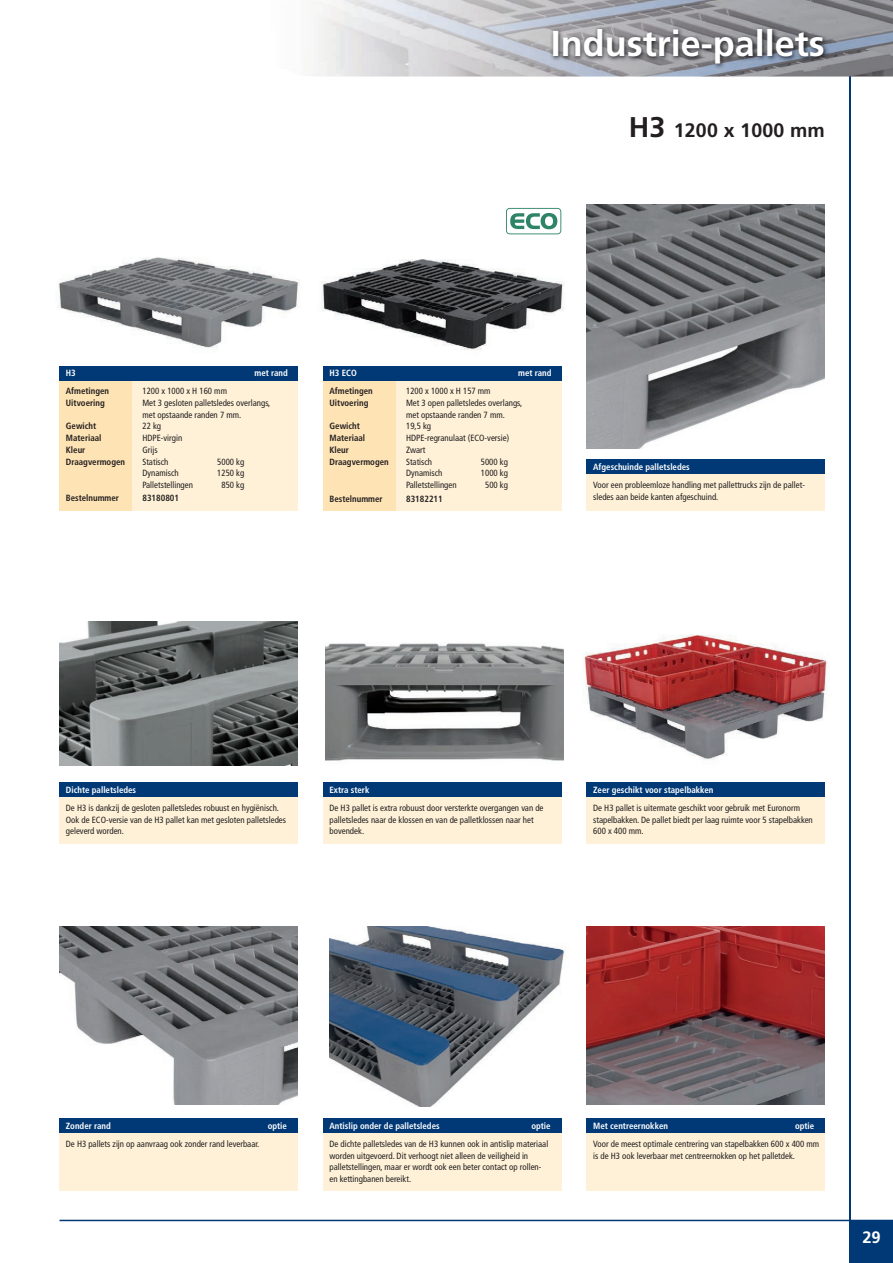
<style>
.page{position:relative;width:893px;height:1263px;background:#fff}
.page>*{position:absolute;margin:0;border:0;box-sizing:border-box;transform-origin:0 0}
.t1{font:700 36px "Frutiger";color:#fff}
.t2{font:700 19.5px "Frutiger";letter-spacing:.01em;color:#231f20}
.t3{font:700 16.5px "Frutiger";color:#fff}
.t4{font:condensed 9px/11.7px "Frutiger";color:#231f20}
.t5{font:700 condensed 9px "Frutiger";color:#fff}
.t6{font:700 condensed 9px "Frutiger";color:#231f20}
.s1{font-size:28.5px}
</style>
<div class="page">
<div style="left:850px;top:1220px;width:43px;height:43px;background:#013976"></div>
<hr style="left:60px;top:1220px;width:833px;height:1px;background:#013976">
<hr style="left:850px;top:77px;width:1px;height:1186px;background:#013976">
<div style="left:587px;top:1118px;width:238px;height:73px;background:#fef1d7"></div>
<div style="left:587px;top:1118px;width:238px;height:15px;background:#013976"></div>
<div style="left:323px;top:1118px;width:238px;height:73px;background:#fef1d7"></div>
<div style="left:323px;top:1118px;width:238px;height:15px;background:#013976"></div>
<div style="left:60px;top:1118px;width:238px;height:73px;background:#fef1d7"></div>
<div style="left:60px;top:1118px;width:238px;height:15px;background:#013976"></div>
<div style="left:323px;top:782px;width:238px;height:62px;background:#fef1d7"></div>
<div style="left:323px;top:782px;width:238px;height:15px;background:#013976"></div>
<div style="left:60px;top:366px;width:238px;height:144px;background:#fef1d7"></div>
<div style="left:323px;top:366px;width:238px;height:144px;background:#fef1d7"></div>
<div style="left:60px;top:366px;width:72px;height:144px;background:#fee3b4"></div>
<div style="left:323px;top:366px;width:72px;height:144px;background:#fee3b4"></div>
<div style="left:60px;top:366px;width:238px;height:15px;background:#013976"></div>
<div style="left:323px;top:366px;width:238px;height:15px;background:#013976"></div>
<img style="left:587px;top:926px;width:238px;height:179px">
<img style="left:60px;top:926px;width:238px;height:179px">
<img style="left:330px;top:926px;width:235px;height:181px">
<img style="left:321px;top:207px;width:243px;height:143px">
<img style="left:58px;top:257px;width:241px;height:91px">
<img style="left:583px;top:634px;width:245px;height:126px">
<img style="left:60px;top:622px;width:238px;height:143px">
<img style="left:325px;top:643px;width:238px;height:118px">
<div style="left:587px;top:782px;width:238px;height:62px;background:#fef1d7"></div>
<div style="left:60px;top:782px;width:238px;height:62px;background:#fef1d7"></div>
<div style="left:587px;top:459px;width:238px;height:51px;background:#fef1d7"></div>
<div style="left:587px;top:782px;width:238px;height:15px;background:#013976"></div>
<div style="left:60px;top:782px;width:238px;height:15px;background:#013976"></div>
<div style="left:587px;top:459px;width:238px;height:15px;background:#013976"></div>
<svg style="left:506px;top:208px;width:55px;height:26px"></svg>
<img style="left:587px;top:204px;width:238px;height:245px">
<img style="left:311px;top:0;width:582px;height:77px">
<img style="left:550px;top:25px;width:280px;height:44px">
<h1 class="t1" style="left:551px;top:22px;width:276px">Industrie-pallets</h1>
<h2 class="t2" style="left:629px;top:119px;width:198px"><span class="s1">H3</span> 1200 x 1000 mm</h2>
<p class="t5" style="left:66px;top:368px;width:11px">H3</p>
<p class="t5" style="left:254px;top:368px;width:35px">met rand</p>
<p class="t6" style="left:66px;top:385px;width:45px">Afmetingen</p>
<p class="t4" style="left:142px;top:385px;width:86px">1200 x 1000 x H 160 mm</p>
<p class="t6" style="left:66px;top:397px;width:40px">Uitvoering</p>
<p class="t4" style="left:142px;top:397px;width:129px">Met 3 gesloten palletsledes overlangs, met opstaande randen 7 mm.</p>
<p class="t6" style="left:66px;top:421px;width:32px">Gewicht</p>
<p class="t4" style="left:142px;top:420px;width:20px">22 kg</p>
<p class="t6" style="left:66px;top:433px;width:37px">Materiaal</p>
<p class="t4" style="left:142px;top:432px;width:41px">HDPE-virgin</p>
<p class="t6" style="left:66px;top:444px;width:21px">Kleur</p>
<p class="t4" style="left:142px;top:444px;width:17px">Grijs</p>
<p class="t6" style="left:66px;top:456px;width:61px">Draagvermogen</p>
<p class="t4" style="left:142px;top:456px;width:28px">Statisch</p>
<p class="t4" style="left:217px;top:456px;width:29px">5000 kg</p>
<p class="t4" style="left:142px;top:467px;width:38px">Dynamisch</p>
<p class="t4" style="left:217px;top:467px;width:29px">1250 kg</p>
<p class="t4" style="left:142px;top:479px;width:52px">Palletstellingen</p>
<p class="t4" style="left:221px;top:479px;width:24px">850 kg</p>
<p class="t6" style="left:66px;top:493px;width:55px">Bestelnummer</p>
<p class="t6" style="left:142px;top:493px;width:38px">83180801</p>
<p class="t5" style="left:330px;top:368px;width:29px">H3 ECO</p>
<p class="t5" style="left:518px;top:368px;width:35px">met rand</p>
<p class="t6" style="left:330px;top:386px;width:45px">Afmetingen</p>
<p class="t4" style="left:406px;top:385px;width:86px">1200 x 1000 x H 157 mm</p>
<p class="t6" style="left:330px;top:397px;width:40px">Uitvoering</p>
<p class="t4" style="left:406px;top:397px;width:118px">Met 3 open palletsledes overlangs, met opstaande randen 7 mm.</p>
<p class="t6" style="left:330px;top:421px;width:32px">Gewicht</p>
<p class="t4" style="left:406px;top:420px;width:27px">19,5 kg</p>
<p class="t6" style="left:330px;top:433px;width:37px">Materiaal</p>
<p class="t4" style="left:406px;top:432px;width:105px">HDPE-regranulaat (ECO-versie)</p>
<p class="t6" style="left:330px;top:444px;width:21px">Kleur</p>
<p class="t4" style="left:406px;top:444px;width:21px">Zwart</p>
<p class="t6" style="left:330px;top:456px;width:61px">Draagvermogen</p>
<p class="t4" style="left:406px;top:456px;width:28px">Statisch</p>
<p class="t4" style="left:481px;top:456px;width:29px">5000 kg</p>
<p class="t4" style="left:406px;top:467px;width:38px">Dynamisch</p>
<p class="t4" style="left:481px;top:467px;width:29px">1000 kg</p>
<p class="t4" style="left:406px;top:479px;width:52px">Palletstellingen</p>
<p class="t4" style="left:485px;top:479px;width:24px">500 kg</p>
<p class="t6" style="left:330px;top:493px;width:55px">Bestelnummer</p>
<p class="t6" style="left:406px;top:493px;width:38px">83182211</p>
<p class="t5" style="left:593px;top:462px;width:98px">Afgeschuinde palletsledes</p>
<p class="t4" style="left:593px;top:479px;width:213px">Voor een probleemloze handling met pallettrucks zijn de pallet&shy;sledes aan beide kanten afgeschuind.</p>
<p class="t5" style="left:66px;top:784px;width:72px">Dichte palletsledes</p>
<p class="t4" style="left:66px;top:802px;width:222px">De H3 is dankzij de gesloten palletsledes robuust en hygiënisch.<br>Ook de ECO-versie van de H3 pallet kan met gesloten palletsledes geleverd worden.</p>
<p class="t5" style="left:330px;top:784px;width:41px">Extra sterk</p>
<p class="t4" style="left:330px;top:802px;width:215px">De H3 pallet is extra robuust door versterkte overgangen van de palletsledes naar de klossen en van de palletklossen naar het bovendek.</p>
<p class="t5" style="left:593px;top:784px;width:122px">Zeer geschikt voor stapelbakken</p>
<p class="t4" style="left:593px;top:802px;width:221px">De H3 pallet is uitermate geschikt voor gebruik met Euronorm stapelbakken. De pallet biedt per laag ruimte voor 5 stapelbakken<br>600 x 400 mm.</p>
<p class="t5" style="left:66px;top:1120px;width:47px">Zonder rand</p>
<p class="t5" style="left:268px;top:1120px;width:21px">optie</p>
<p class="t4" style="left:66px;top:1138px;width:195px">De H3 pallets zijn op aanvraag ook zonder rand leverbaar.</p>
<p class="t5" style="left:330px;top:1120px;width:112px">Antislip onder de palletsledes</p>
<p class="t5" style="left:531px;top:1120px;width:21px">optie</p>
<p class="t4" style="left:330px;top:1138px;width:220px">De dichte palletsledes van de H3 kunnen ook in antislip materiaal worden uitgevoerd. Dit verhoogt niet alleen de veiligheid in palletstellingen, maar er wordt ook een beter contact op rollen&shy;en kettingbanen bereikt.</p>
<p class="t5" style="left:593px;top:1120px;width:76px">Met centreernokken</p>
<p class="t5" style="left:795px;top:1120px;width:21px">optie</p>
<p class="t4" style="left:593px;top:1138px;width:228px">Voor de meest optimale centrering van stapelbakken 600 x 400 mm is de H3 ook leverbaar met centreernokken op het palletdek.</p>
<h3 class="t3" style="left:863px;top:1228px;width:20px">29</h3>
</div>
